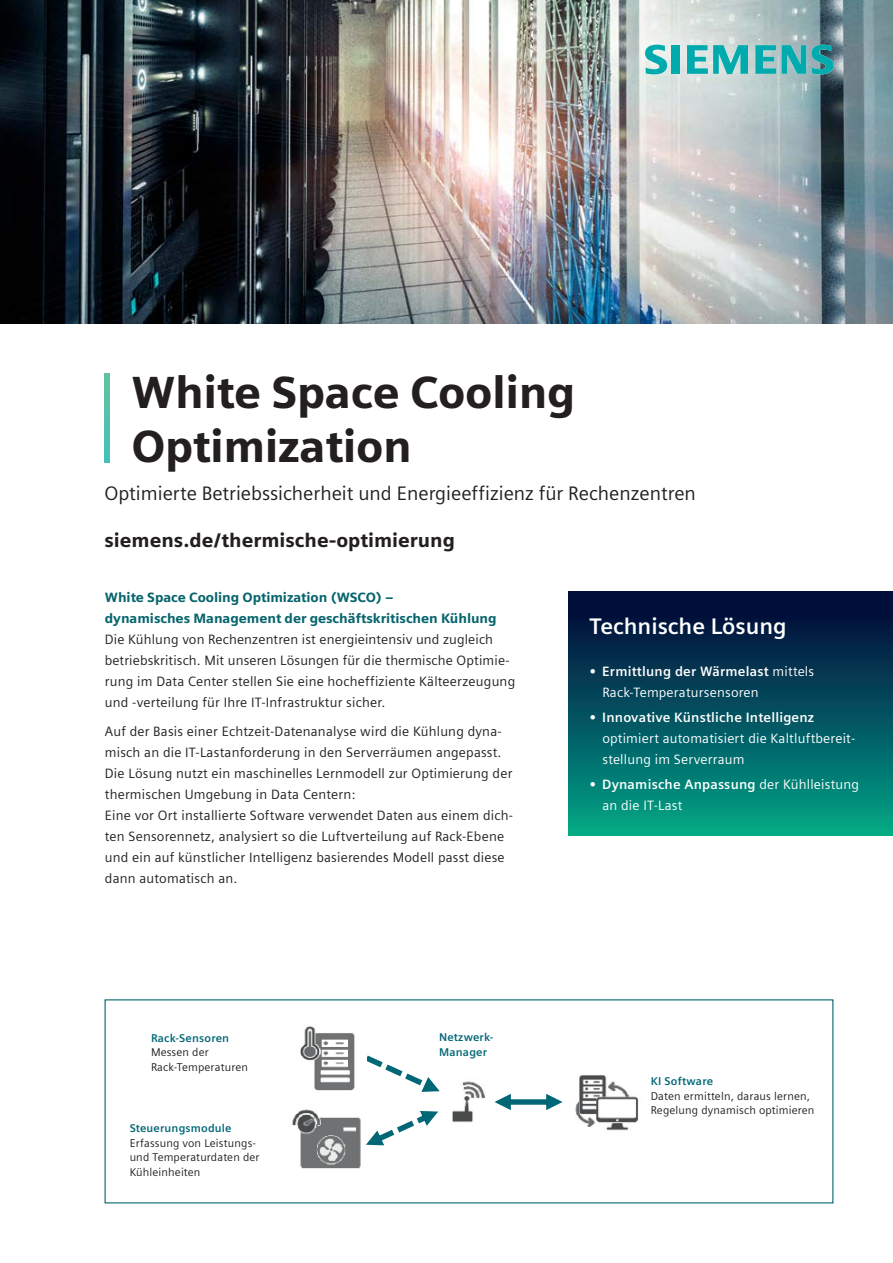
<style>
.page{position:relative;width:893px;height:1263px;background:#fff}
.page>*{position:absolute;margin:0;border:0;box-sizing:border-box;transform-origin:0 0}
.t1{font:900 45px/54px "Siemens Sans OT";letter-spacing:-.01em;color:#231f20}
.t2{font:700 22.5px "Siemens Sans OT";color:#fff}
.t3{font:19.5px "Siemens Sans OT";color:#231f20}
.t4{font:900 19.5px "Siemens Sans OT";color:#231f20}
.t5{font:13.5px/21px "Siemens Sans OT";letter-spacing:.015em;color:#231f20}
.t6{font:13.5px/21px "Siemens Sans";letter-spacing:.015em;color:#fff}
.t7{font:900 13.5px/21px "Siemens Sans OT";letter-spacing:-.005em;color:#07656d}
.t8{font:700 13.5px "Siemens Sans";letter-spacing:.015em;color:#fff}
.t9{font:11.25px/14.7px "Siemens Sans OT";letter-spacing:.015em;color:#231f20}
.t10{font:700 11.25px/14.7px "Siemens Sans";letter-spacing:.015em;color:#006776}
.s1{font-weight:700}
</style>
<div class="page">
<img style="left:0;top:0;width:893px;height:323px">
<svg style="left:105px;top:373px;width:4px;height:89px"></svg>
<svg style="left:645px;top:45px;width:35px;height:29px"></svg>
<svg style="left:687px;top:45px;width:61px;height:29px;background:#51bfc0"></svg>
<svg style="left:755px;top:45px;width:78px;height:29px;background:#43adb1"></svg>
<img style="left:452px;top:1081px;width:33px;height:42px">
<img style="left:575px;top:1075px;width:64px;height:56px">
<svg style="left:367px;top:1055px;width:73px;height:37px"></svg>
<svg style="left:366px;top:1111px;width:72px;height:34px"></svg>
<svg style="left:494px;top:1094px;width:68px;height:16px"></svg>
<img style="left:292px;top:1109px;width:69px;height:60px">
<img style="left:300px;top:1026px;width:55px;height:65px">
<div style="left:568px;top:591px;width:325px;height:245px;background:linear-gradient(to bottom,#020135,#02a588)"></div>
<h1 class="t1" style="left:132px;top:365px;width:446px">White Space Cooling<br>Optimization</h1>
<h3 class="t3" style="left:105px;top:482px;width:593px">Optimierte Betriebssicherheit und Energieeffizienz für Rechenzentren</h3>
<h3 class="t4" style="left:105px;top:528px;width:352px">siemens.de/thermische-optimierung</h3>
<p class="t7" style="left:105px;top:586px;width:393px">White Space Cooling Optimization (WSCO) –<br>dynamisches Management der geschäftskritischen Kühlung</p>
<p class="t5" style="left:105px;top:628px;width:412px">Die Kühlung von Rechenzentren ist energieintensiv und zugleich betriebskritisch. Mit unseren Lösungen für die thermische Optimie&shy;rung im Data Center stellen Sie eine hocheffiziente Kälteerzeugung und -verteilung für Ihre IT-Infrastruktur sicher.</p>
<p class="t5" style="left:105px;top:721px;width:409px">Auf der Basis einer Echtzeit-Datenanalyse wird die Kühlung dyna&shy;misch an die IT-Lastanforderung in den Serverräumen angepasst.<br>Die Lösung nutzt ein maschinelles Lernmodell zur Optimierung der thermischen Umgebung in Data Centern:<br>Eine vor Ort installierte Software verwendet Daten aus einem dich&shy;ten Sensorennetz, analysiert so die Luftverteilung auf Rack-Ebene und ein auf künstlicher Intelligenz basierendes Modell passt diese dann automatisch an.</p>
<p class="t10" style="left:151px;top:1030px;width:80px">Rack-Sensoren</p>
<p class="t9" style="left:151px;top:1045px;width:98px">Messen der<br>Rack-Temperaturen</p>
<p class="t10" style="left:130px;top:1120px;width:103px">Steuerungsmodule</p>
<p class="t9" style="left:130px;top:1135px;width:131px">Erfassung von Leistungs&shy;und Temperaturdaten der<br>Kühleinheiten</p>
<p class="t10" style="left:439px;top:1029px;width:56px">Netzwerk-<br>Manager</p>
<h2 class="t2" style="left:590px;top:613px;width:198px">Technische Lösung</h2>
<p class="t6" style="left:602px;top:660px;width:213px;text-indent:-13px"><span class="s1">• Ermittlung der Wärmelast</span> mittels<br>Rack-Temperatursensoren</p>
<p class="t8" style="left:590px;top:707px;width:226px">• Innovative Künstliche Intelligenz</p>
<p class="t6" style="left:602px;top:727px;width:254px">optimiert automatisiert die Kaltluftbereit&shy;stellung im Serverraum</p>
<p class="t6" style="left:602px;top:773px;width:258px;text-indent:-13px"><span class="s1">• Dynamische Anpassung</span> der Kühlleistung an die IT-Last</p>
<p class="t10" style="left:651px;top:1073px;width:64px">KI Software</p>
<p class="t9" style="left:651px;top:1088px;width:165px">Daten ermitteln, daraus lernen,<br>Regelung dynamisch optimieren</p>
</div>
